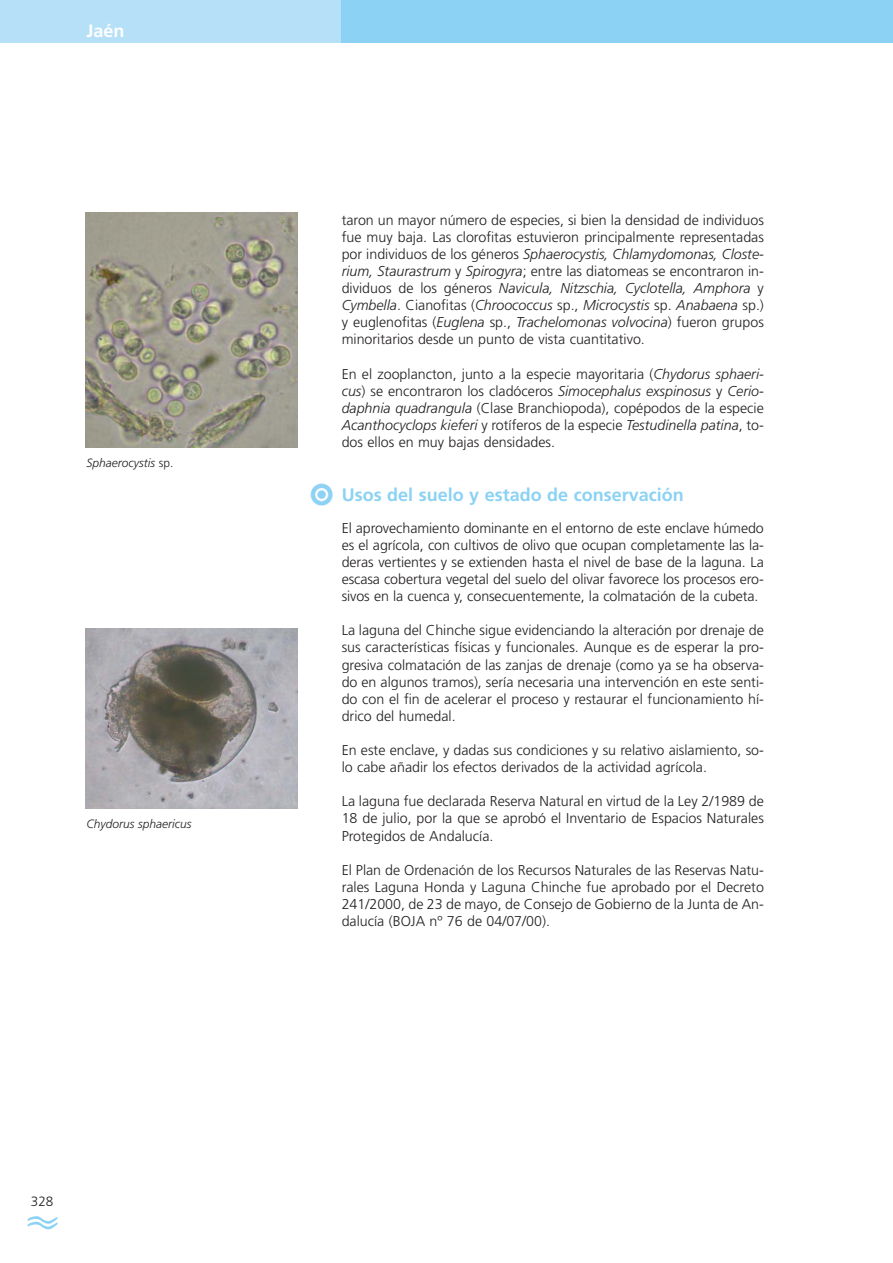
<style>
.page{position:relative;width:893px;height:1263px;background:#fff}
.page>*{position:absolute;margin:0;border:0;box-sizing:border-box;transform-origin:0 0}
.t1{font:700 18px "Frutiger";color:#8bd2f4}
.t2{font:700 18px "Frutiger";color:#fff}
.t3{font:300 14.25px/17.1px "Frutiger";color:#231f20;text-align:justify}
.t4{font:300 13.5px "Frutiger";color:#231f20}
.t5{font:italic 300 12px "Frutiger";color:#231f20}
.s1{font-style:normal}
.s2{font-style:italic}
</style>
<div class="page">
<svg style="left:27px;top:1216px;width:31px;height:14px"></svg>
<img style="left:85px;top:212px;width:213px;height:236px">
<img style="left:85px;top:629px;width:213px;height:180px">
<img style="left:310px;top:483px;width:23px;height:23px">
<div style="left:340px;top:0;width:553px;height:43px;background:#8bd2f4"></div>
<div style="left:0;top:0;width:340px;height:43px;background:#b5e0f8"></div>
<p class="t2" style="left:86px;top:24px;width:40px">Jaén</p>
<p class="t5" style="left:87px;top:458px;width:88px">Sphaerocystis <span class="s1">sp.</span></p>
<p class="t5" style="left:87px;top:819px;width:107px">Chydorus sphaericus</p>
<p class="t4" style="left:31px;top:1196px;width:24px">328</p>
<p class="t3" style="left:342px;top:212px;width:424px">taron un mayor número de especies, si bien la densidad de individuos fue muy baja. Las clorofitas estuvieron principalmente representadas por individuos de los géneros <span class="s2">Sphaerocystis, Chlamydomonas, Closte&shy;rium, Staurastrum</span> y <span class="s2">Spirogyra</span>; entre las diatomeas se encontraron in&shy;dividuos de los géneros <span class="s2">Navicula, Nitzschia, Cyclotella, Amphora</span> y <span class="s2">Cymbella</span>. Cianofitas (<span class="s2">Chroococcus</span> sp., <span class="s2">Microcystis</span> sp. <span class="s2">Anabaena</span> sp.) y euglenofitas (<span class="s2">Euglena</span> sp., <span class="s2">Trachelomonas volvocina</span>) fueron grupos minoritarios desde un punto de vista cuantitativo.</p>
<p class="t3" style="left:342px;top:366px;width:424px">En el zooplancton, junto a la especie mayoritaria (<span class="s2">Chydorus sphaeri&shy;cus</span>) se encontraron los cladóceros <span class="s2">Simocephalus exspinosus</span> y <span class="s2">Cerio&shy;daphnia quadrangula</span> (Clase Branchiopoda), copépodos de la especie <span class="s2">Acanthocyclops kieferi</span> y rotíferos de la especie <span class="s2">Testudinella patina</span>, to&shy;dos ellos en muy bajas densidades.</p>
<p class="t1" style="left:342px;top:488px;width:343px">Usos del suelo y estado de conservación</p>
<p class="t3" style="left:342px;top:520px;width:424px">El aprovechamiento dominante en el entorno de este enclave húmedo es el agrícola, con cultivos de olivo que ocupan completamente las la&shy;deras vertientes y se extienden hasta el nivel de base de la laguna. La escasa cobertura vegetal del suelo del olivar favorece los procesos ero&shy;sivos en la cuenca y, consecuentemente, la colmatación de la cubeta.</p>
<p class="t3" style="left:342px;top:623px;width:424px">La laguna del Chinche sigue evidenciando la alteración por drenaje de sus características físicas y funcionales. Aunque es de esperar la pro&shy;gresiva colmatación de las zanjas de drenaje (como ya se ha observa&shy;do en algunos tramos), sería necesaria una intervención en este senti&shy;do con el fin de acelerar el proceso y restaurar el funcionamiento hí&shy;drico del humedal.</p>
<p class="t3" style="left:342px;top:743px;width:424px">En este enclave, y dadas sus condiciones y su relativo aislamiento, so&shy;lo cabe añadir los efectos derivados de la actividad agrícola.</p>
<p class="t3" style="left:342px;top:794px;width:424px">La laguna fue declarada Reserva Natural en virtud de la Ley 2/1989 de 18 de julio, por la que se aprobó el Inventario de Espacios Naturales Protegidos de Andalucía.</p>
<p class="t3" style="left:342px;top:862px;width:424px">El Plan de Ordenación de los Recursos Naturales de las Reservas Natu&shy;rales Laguna Honda y Laguna Chinche fue aprobado por el Decreto 241/2000, de 23 de mayo, de Consejo de Gobierno de la Junta de An&shy;dalucía (BOJA nº 76 de 04/07/00).</p>
</div>
